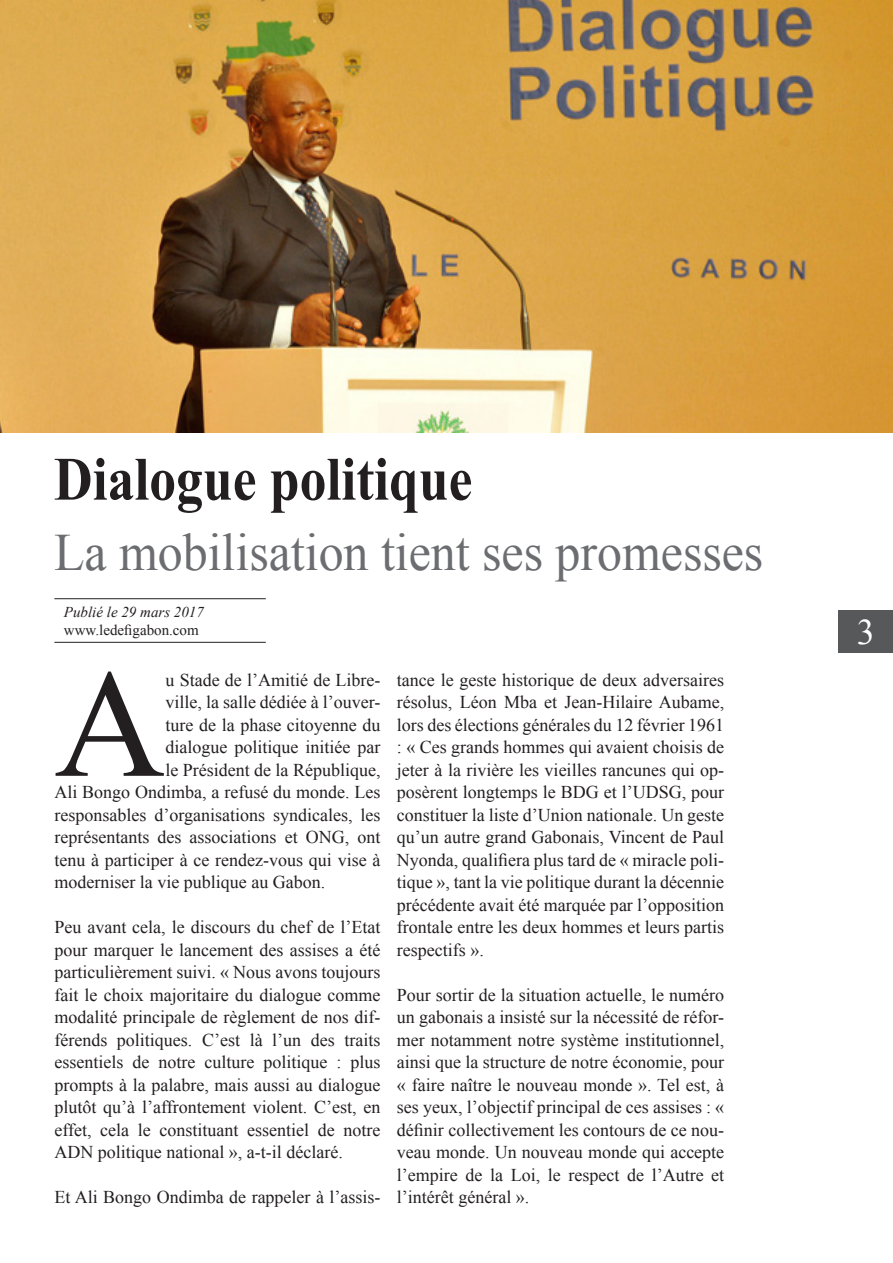
<style>
.page{position:relative;width:893px;height:1263px;background:#fff}
.page>*{position:absolute;margin:0;border:0;box-sizing:border-box;transform-origin:0 0}
.t1{font:153.9px "Times New Roman";color:#231f20}
.t2{font:700 61.65px "Times New Roman";color:#231f20;scale:.87 1}
.t3{font:52.5px "Times New Roman";color:#6c6d70;scale:.95 1}
.t4{font:36px "Times New Roman";color:#fff}
.t5{font:18px/22.5px "Times New Roman";color:#231f20;text-align:justify}
.t6{font:15px "Times New Roman";color:#231f20}
.t7{font:italic 15px "Times New Roman";color:#231f20}
</style>
<div class="page">
<div style="left:839px;top:610px;width:54px;height:43px;background:#57585a"></div>
<img style="left:0;top:0;width:893px;height:433px">
<hr style="left:54px;top:642px;width:212px;height:1px;background:#231f20">
<hr style="left:54px;top:598px;width:212px;height:1px;background:#231f20">
<p class="t2" style="left:54px;top:434px;width:482px">Dialogue politique</p>
<p class="t3" style="left:54px;top:515px;width:748px">La mobilisation tient ses promesses</p>
<p class="t7" style="left:64px;top:602px;width:141px">Publié le 29 mars 2017</p>
<p class="t6" style="left:64px;top:620px;width:136px">www.ledefigabon.com</p>
<p class="t1" style="left:54px;top:616px;width:113px">A</p>
<p class="t5" style="left:166px;top:668px;width:216px">u Stade de l’Amitié de Libre-</p>
<p class="t5" style="left:166px;top:690px;width:216px">ville, la salle dédiée à l’ouver-</p>
<p class="t5" style="left:166px;top:713px;width:216px">ture de la phase citoyenne du</p>
<p class="t5" style="left:166px;top:735px;width:216px">dialogue politique initiée par</p>
<p class="t5" style="left:166px;top:758px;width:216px">le Président de la République,</p>
<p class="t5" style="left:54px;top:780px;width:328px">Ali Bongo Ondimba, a refusé du monde. Les</p>
<p class="t5" style="left:54px;top:803px;width:328px">responsables d’organisations syndicales, les</p>
<p class="t5" style="left:54px;top:825px;width:328px">représentants des associations et ONG, ont</p>
<p class="t5" style="left:54px;top:848px;width:328px">tenu à participer à ce rendez-vous qui vise à</p>
<p class="t5" style="left:54px;top:870px;width:272px">moderniser la vie publique au Gabon.</p>
<p class="t5" style="left:54px;top:915px;width:328px">Peu avant cela, le discours du chef de l’Etat pour marquer le lancement des assises a été particulièrement suivi. « Nous avons toujours fait le choix majoritaire du dialogue comme modalité principale de règlement de nos dif&shy;férends politiques. C’est là l’un des traits essentiels de notre culture politique : plus prompts à la palabre, mais aussi au dialogue plutôt qu’à l’affrontement violent. C’est, en effet, cela le constituant essentiel de notre ADN politique national », a-t-il déclaré.</p>
<p class="t5" style="left:54px;top:1185px;width:328px">Et Ali Bongo Ondimba de rappeler à l’assis-</p>
<p class="t5" style="left:397px;top:668px;width:329px">tance le geste historique de deux adversaires résolus, Léon Mba et Jean-Hilaire Aubame, lors des élections générales du 12 février 1961 : « Ces grands hommes qui avaient choisis de jeter à la rivière les vieilles rancunes qui op&shy;posèrent longtemps le BDG et l’UDSG, pour constituer la liste d’Union nationale. Un geste qu’un autre grand Gabonais, Vincent de Paul Nyonda, qualifiera plus tard de « miracle poli&shy;tique », tant la vie politique durant la décennie précédente avait été marquée par l’opposition frontale entre les deux hommes et leurs partis respectifs ».</p>
<p class="t5" style="left:397px;top:983px;width:329px">Pour sortir de la situation actuelle, le numéro un gabonais a insisté sur la nécessité de réfor&shy;mer notamment notre système institutionnel, ainsi que la structure de notre économie, pour « faire naître le nouveau monde ». Tel est, à ses yeux, l’objectif principal de ces assises : « définir collectivement les contours de ce nou&shy;veau monde. Un nouveau monde qui accepte l’empire de la Loi, le respect de l’Autre et l’intérêt général ».</p>
<p class="t4" style="left:857px;top:606px;width:19px">3</p>
</div>
